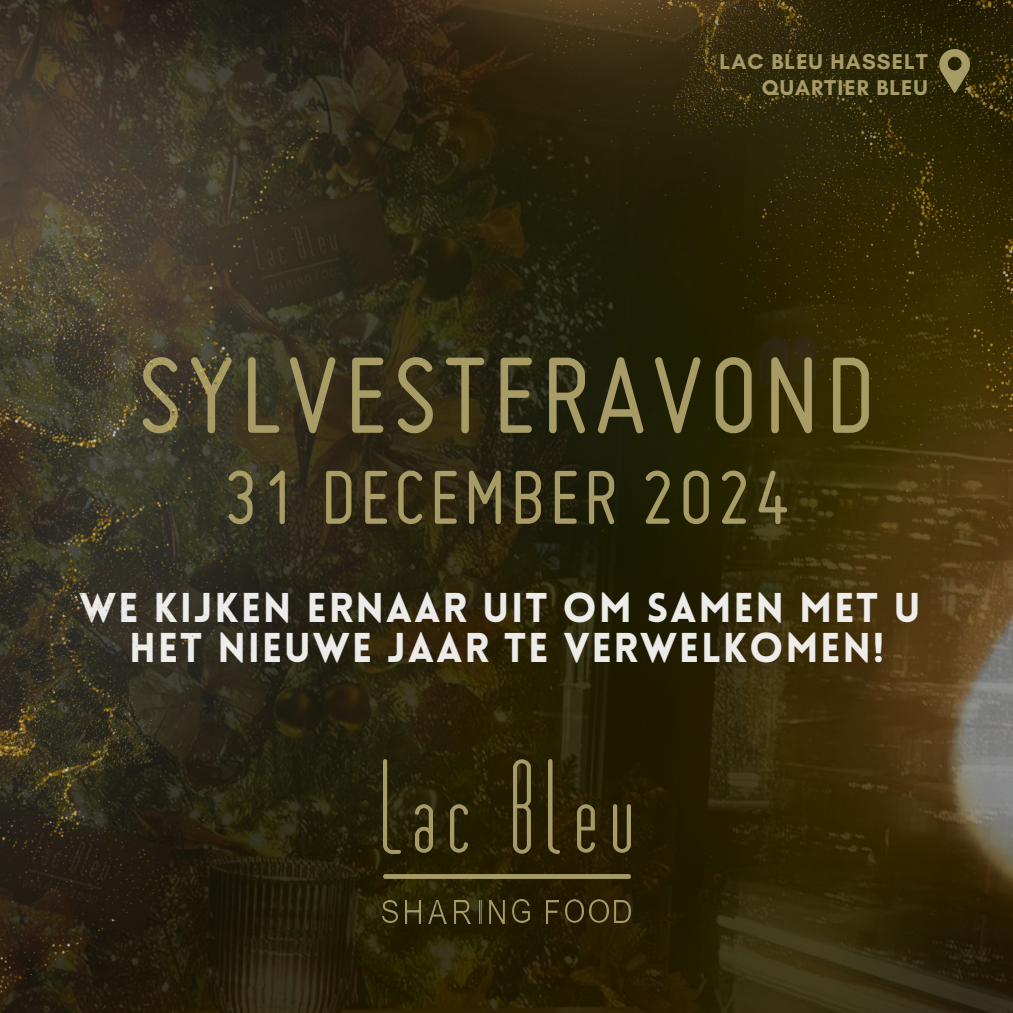
<style>
.page{position:relative;width:1013px;height:1013px;background:#fff}
.page>*{position:absolute;margin:0;border:0;box-sizing:border-box;transform-origin:0 0}
.t1{font:118.12px "Miso";letter-spacing:.04em;color:#a79b66}
.t2{font:83.12px "Miso";letter-spacing:.04em;color:#a79b66}
.t3{font:900 40.62px/40.2px "Lovelo";letter-spacing:.04em;color:#fefefe;text-align:center}
.t4{font:700 21.88px "Glacial Indifference";letter-spacing:.05em;color:#a79b66}
</style>
<div class="page">
<img style="left:0;top:0;width:1012px;height:1012px">
<img style="left:543px;top:0;width:469px;height:656px">
<svg style="left:939px;top:49px;width:31px;height:45px"></svg>
<img style="left:624px;top:874px;width:6px;height:4px">
<img style="left:624px;top:804px;width:6px;height:48px">
<img style="left:624px;top:900px;width:6px;height:22px">
<img style="left:0;top:62px;width:624px;height:950px">
<p class="t4" style="left:719px;top:48px;width:210px">LAC BLEU HASSELT</p>
<p class="t4" style="left:761px;top:74px;width:168px">QUARTIER BLEU</p>
<p class="t1" style="left:137px;top:355px;width:739px">SYLVESTERAVOND</p>
<p class="t2" style="left:225px;top:469px;width:566px">31 DECEMBER 2024</p>
<p class="t3" style="left:79px;top:591px;width:843px">WE KIJKEN ERNAAR UIT OM SAMEN MET U<br>HET NIEUWE JAAR TE VERWELKOMEN!</p>
</div>
